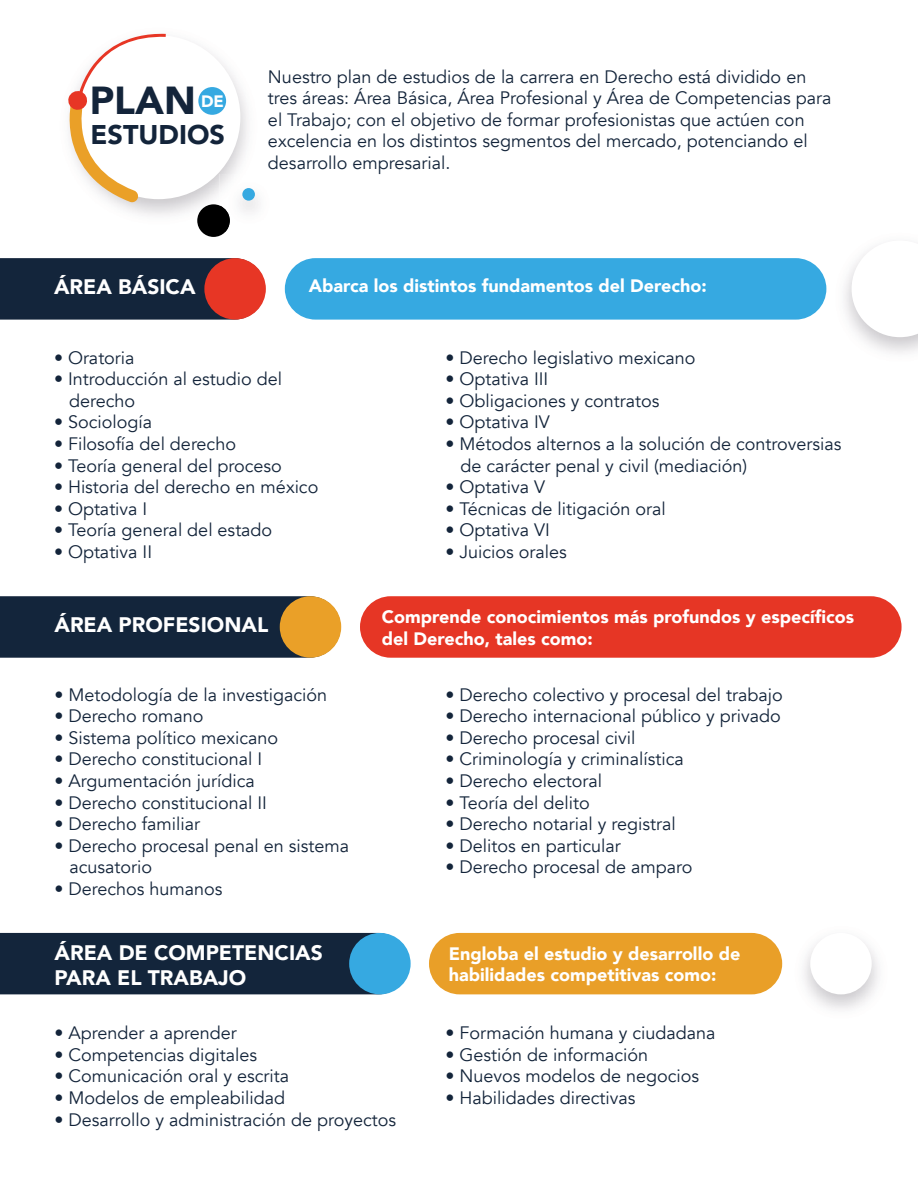
<style>
.page{position:relative;width:918px;height:1188px;background:#fff}
.page>*{position:absolute;margin:0;border:0;box-sizing:border-box;transform-origin:0 0}
.t1{font:900 39px "Avenir";color:#13243a}
.t2{font:900 27px "Avenir";color:#13243a}
.t3{font:900 21px/25.2px "Avenir";color:#fff}
.t4{font:18px/21.6px "Avenir";color:#13243a}
.t5{font:900 18px/21.6px "Avenir";color:#fff}
.t6{font:900 16.5px "Avenir";color:#fff}
</style>
<div class="page">
<img style="left:111px;top:49px;width:137px;height:181px">
<div style="left:77px;top:35px;width:163px;height:164px;background:#fff;border-radius:50%"></div>
<svg style="left:68px;top:33px;width:98px;height:169px"></svg>
<div style="left:198px;top:87px;width:28px;height:28px;background:#36a9e1;border-radius:50%"></div>
<div style="left:197px;top:204px;width:33px;height:33px;background:#000;border-radius:50%"></div>
<img style="left:220px;top:174px;width:39px;height:56px">
<img style="left:220px;top:206px;width:10px;height:26px">
<div style="left:242px;top:188px;width:13px;height:13px;background:#36a9e1;border-radius:50%"></div>
<div style="left:0;top:258px;width:265px;height:62px;background:#13253b"></div>
<div style="left:285px;top:258px;width:541px;height:62px;background:#36a9e1;border-radius:31px"></div>
<div style="left:204px;top:258px;width:62px;height:62px;background:#e73625;border-radius:50%"></div>
<svg style="left:852px;top:241px;width:66px;height:96px"></svg>
<div style="left:0;top:596px;width:341px;height:62px;background:#13253b"></div>
<div style="left:360px;top:596px;width:542px;height:62px;background:#e63625;border-radius:31px"></div>
<div style="left:280px;top:596px;width:61px;height:62px;background:#eaa028;border-radius:50%"></div>
<img style="left:804px;top:942px;width:74px;height:67px">
<div style="left:810px;top:933px;width:62px;height:61px;background:#fff;border-radius:50%"></div>
<div style="left:0;top:933px;width:409px;height:61px;background:#13253b"></div>
<div style="left:429px;top:933px;width:353px;height:61px;background:#e99f28;border-radius:31px"></div>
<div style="left:349px;top:933px;width:62px;height:61px;background:#36a9e1;border-radius:50%"></div>
<h1 class="t1" style="left:90px;top:67px;width:108px">PLAN</h1>
<h2 class="t2" style="left:91px;top:112px;width:136px">ESTUDIOS</h2>
<p class="t6" style="left:201px;top:88px;width:24px">DE</p>
<p class="t4" style="left:268px;top:66px;width:565px">Nuestro plan de estudios de la carrera en Derecho está dividido en tres áreas: Área Básica, Área Profesional y Área de Competencias para el Trabajo; con el objetivo de formar profesionistas que actúen con excelencia en los distintos segmentos del mercado, potenciando el desarrollo empresarial.</p>
<p class="t3" style="left:54px;top:273px;width:143px">ÁREA BÁSICA</p>
<p class="t5" style="left:309px;top:274px;width:399px">Abarca los distintos fundamentos del Derecho:</p>
<p class="t4" style="left:54px;top:347px;width:82px">• Oratoria</p>
<p class="t4" style="left:69px;top:369px;width:215px;text-indent:-15px">• Introducción al estudio del derecho</p>
<p class="t4" style="left:54px;top:412px;width:100px">• Sociología</p>
<p class="t4" style="left:54px;top:433px;width:184px">• Filosofía del derecho</p>
<p class="t4" style="left:54px;top:455px;width:230px">• Teoría general del proceso</p>
<p class="t4" style="left:54px;top:477px;width:266px">• Historia del derecho en méxico</p>
<p class="t4" style="left:54px;top:498px;width:95px">• Optativa I</p>
<p class="t4" style="left:54px;top:520px;width:220px">• Teoría general del estado</p>
<p class="t4" style="left:54px;top:541px;width:100px">• Optativa II</p>
<p class="t4" style="left:446px;top:347px;width:252px">• Derecho legislativo mexicano</p>
<p class="t4" style="left:446px;top:369px;width:104px">• Optativa III</p>
<p class="t4" style="left:446px;top:390px;width:216px">• Obligaciones y contratos</p>
<p class="t4" style="left:446px;top:412px;width:106px">• Optativa IV</p>
<p class="t4" style="left:461px;top:433px;width:383px;text-indent:-15px">• Métodos alternos a la solución de controversias de carácter penal y civil (mediación)</p>
<p class="t4" style="left:446px;top:477px;width:101px">• Optativa V</p>
<p class="t4" style="left:446px;top:498px;width:222px">• Técnicas de litigación oral</p>
<p class="t4" style="left:446px;top:520px;width:106px">• Optativa VI</p>
<p class="t4" style="left:446px;top:541px;width:123px">• Juicios orales</p>
<p class="t3" style="left:54px;top:611px;width:215px">ÁREA PROFESIONAL</p>
<p class="t5" style="left:382px;top:606px;width:474px">Comprende conocimientos más profundos y específicos del Derecho, tales como:</p>
<p class="t4" style="left:54px;top:684px;width:274px">• Metodología de la investigación</p>
<p class="t4" style="left:54px;top:706px;width:151px">• Derecho romano</p>
<p class="t4" style="left:54px;top:727px;width:225px">• Sistema político mexicano</p>
<p class="t4" style="left:54px;top:749px;width:209px">• Derecho constitucional I</p>
<p class="t4" style="left:54px;top:770px;width:202px">• Argumentación jurídica</p>
<p class="t4" style="left:54px;top:792px;width:214px">• Derecho constitucional II</p>
<p class="t4" style="left:54px;top:814px;width:147px">• Derecho familiar</p>
<p class="t4" style="left:70px;top:835px;width:281px;text-indent:-15px">• Derecho procesal penal en sistema acusatorio</p>
<p class="t4" style="left:54px;top:878px;width:170px">• Derechos humanos</p>
<p class="t4" style="left:446px;top:684px;width:339px">• Derecho colectivo y procesal del trabajo</p>
<p class="t4" style="left:446px;top:706px;width:337px">• Derecho internacional público y privado</p>
<p class="t4" style="left:446px;top:727px;width:192px">• Derecho procesal civil</p>
<p class="t4" style="left:446px;top:749px;width:240px">• Criminología y criminalística</p>
<p class="t4" style="left:446px;top:770px;width:158px">• Derecho electoral</p>
<p class="t4" style="left:446px;top:792px;width:146px">• Teoría del delito</p>
<p class="t4" style="left:446px;top:814px;width:232px">• Derecho notarial y registral</p>
<p class="t4" style="left:446px;top:835px;width:177px">• Delitos en particular</p>
<p class="t4" style="left:446px;top:857px;width:249px">• Derecho procesal de amparo</p>
<p class="t3" style="left:55px;top:939px;width:270px">ÁREA DE COMPETENCIAS<br>PARA EL TRABAJO</p>
<p class="t5" style="left:449px;top:942px;width:293px">Engloba el estudio y desarrollo de habilidades competitivas como:</p>
<p class="t4" style="left:55px;top:1022px;width:184px">• Aprender a aprender</p>
<p class="t4" style="left:55px;top:1044px;width:204px">• Competencias digitales</p>
<p class="t4" style="left:55px;top:1066px;width:236px">• Comunicación oral y escrita</p>
<p class="t4" style="left:55px;top:1087px;width:232px">• Modelos de empleabilidad</p>
<p class="t4" style="left:55px;top:1109px;width:343px">• Desarrollo y administración de proyectos</p>
<p class="t4" style="left:445px;top:1022px;width:272px">• Formación humana y ciudadana</p>
<p class="t4" style="left:445px;top:1044px;width:204px">• Gestión de información</p>
<p class="t4" style="left:445px;top:1066px;width:255px">• Nuevos modelos de negocios</p>
<p class="t4" style="left:445px;top:1087px;width:191px">• Habilidades directivas</p>
</div>
